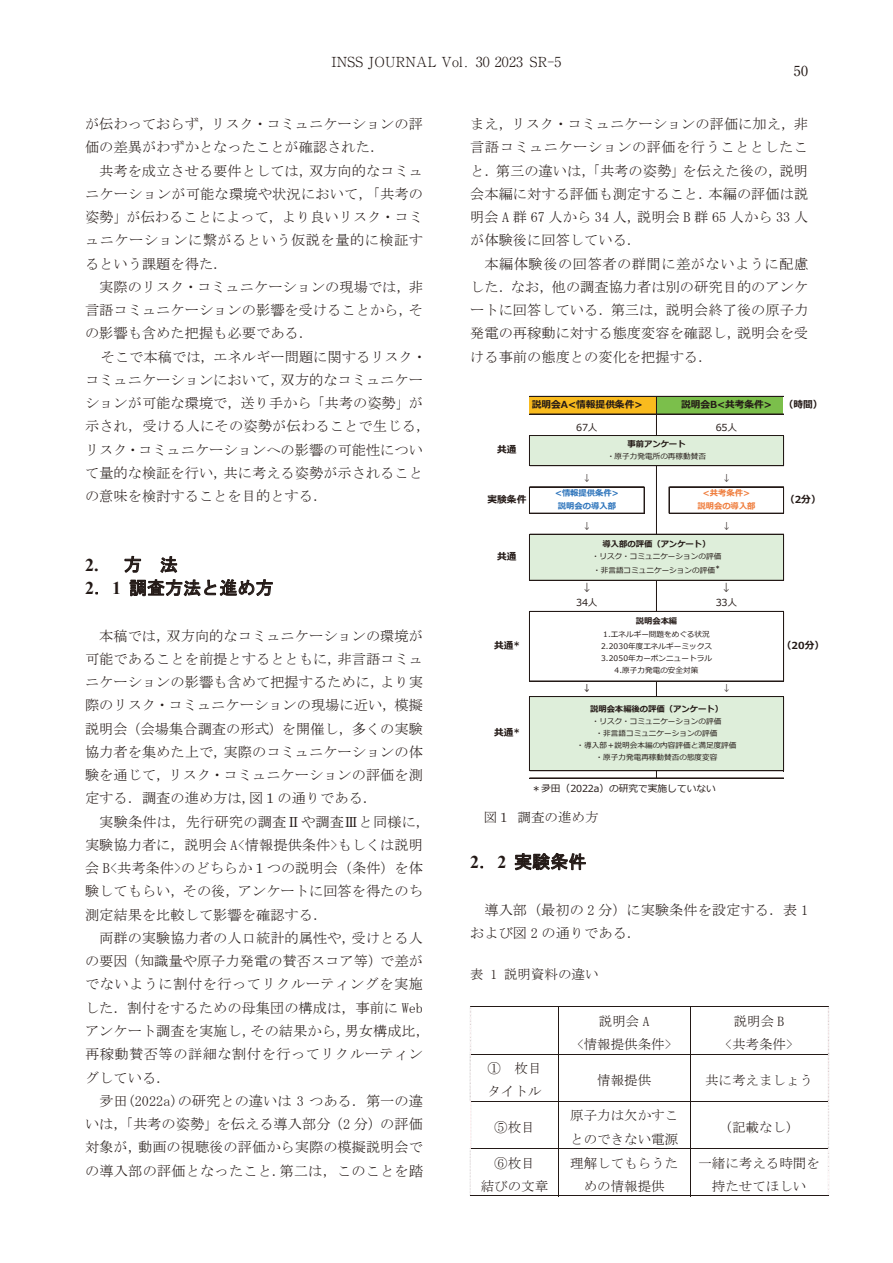
<style>
.page{position:relative;width:893px;height:1263px;background:#fff}
.page>*{position:absolute;margin:0;border:0;box-sizing:border-box;transform-origin:0 0}
.t1{font:18px "MS Gothic";letter-spacing:.005em;color:#231916}
.t2{font:700 18px "Times New Roman";color:#231916}
.t3{font:14.25px/23.2px "MS Mincho";color:#231916;text-align:justify}
.t4{font:300 13.8px "Ryumin Pr 6 N";letter-spacing:.015em;color:#221815}
.t5{font:13.8px "Ryumin Pr 6 N";color:#221815}
.t6{font:13.5px/23.2px "MS Mincho";color:#231916;text-align:center}
.t7{font:700 9.75px "Meiryo";letter-spacing:.005em;color:#231916}
.t8{font:9.75px "Meiryo";letter-spacing:-.005em;color:#231916}
.t9{font:700 8.25px "Meiryo";letter-spacing:-.005em;color:#231916}
.t10{font:700 8.25px/13.2px "Meiryo";letter-spacing:-.005em;color:#2d74bb;text-align:center}
.t11{font:700 8.25px/13.2px "Meiryo";color:#ef7d3d;text-align:center}
.t12{font:8.25px "Meiryo";color:#231916}
.t13{font:7.65px/12.1px "Meiryo";letter-spacing:.005em;color:#231916;text-align:center}
.t14{font:700 5.25px "Meiryo";color:#231916}
.s1{font-family:"MS Gothic";font-weight:400}
.s2{font-family:"Times New Roman";font-weight:700}
</style>
<div class="page">
<hr style="left:470px;top:1006px;width:358px;height:1px;background:#231916">
<img style="left:470px;top:1006px;width:1px;height:47px">
<hr style="left:558px;top:1007px;width:1px;height:47px;background:#231916">
<hr style="left:690px;top:1007px;width:1px;height:47px;background:#231916">
<img style="left:828px;top:1006px;width:1px;height:47px">
<img style="left:469px;top:1053px;width:360px;height:47px">
<hr style="left:558px;top:1054px;width:1px;height:47px;background:#231916">
<hr style="left:690px;top:1054px;width:1px;height:47px;background:#231916">
<img style="left:469px;top:1100px;width:360px;height:47px">
<hr style="left:558px;top:1102px;width:1px;height:46px;background:#231916">
<hr style="left:690px;top:1102px;width:1px;height:46px;background:#231916">
<img style="left:469px;top:1147px;width:360px;height:49px">
<hr style="left:470px;top:1195px;width:88px;height:1px;background:#231916">
<hr style="left:558px;top:1149px;width:1px;height:47px;background:#231916">
<hr style="left:559px;top:1195px;width:131px;height:1px;background:#231916">
<hr style="left:690px;top:1149px;width:1px;height:47px;background:#231916">
<hr style="left:690px;top:1195px;width:138px;height:1px;background:#231916">
<div style="left:529px;top:396px;width:128px;height:18px;background:#f9bb1e"></div>
<div style="left:657px;top:396px;width:127px;height:18px;background:#7bbf4b"></div>
<div style="left:529px;top:435px;width:255px;height:31px;background:#deeeda"></div>
<div style="left:529px;top:534px;width:255px;height:47px;background:#deeeda"></div>
<div style="left:529px;top:697px;width:255px;height:74px;background:#deeeda"></div>
<hr style="left:529px;top:396px;width:255px;height:1px;background:#231916">
<hr style="left:529px;top:414px;width:255px;height:1px;background:#231916">
<hr style="left:530px;top:435px;width:254px;height:1px;background:#231916">
<hr style="left:529px;top:435px;width:1px;height:31px;background:#231916">
<hr style="left:656px;top:397px;width:1px;height:39px;background:#231916">
<hr style="left:657px;top:397px;width:1px;height:39px;background:#231916">
<hr style="left:530px;top:465px;width:254px;height:1px;background:#231916">
<hr style="left:530px;top:466px;width:254px;height:1px;background:#231916">
<hr style="left:783px;top:436px;width:1px;height:30px;background:#231916">
<hr style="left:784px;top:436px;width:1px;height:30px;background:#231916">
<hr style="left:530px;top:486px;width:114px;height:1px;background:#231916">
<hr style="left:530px;top:487px;width:114px;height:1px;background:#231916">
<hr style="left:669px;top:486px;width:115px;height:1px;background:#231916">
<hr style="left:669px;top:487px;width:115px;height:1px;background:#231916">
<svg style="left:529px;top:487px;width:1px;height:26px"></svg>
<hr style="left:530px;top:513px;width:114px;height:1px;background:#231916">
<svg style="left:644px;top:487px;width:1px;height:26px"></svg>
<svg style="left:669px;top:488px;width:1px;height:25px"></svg>
<hr style="left:669px;top:513px;width:115px;height:1px;background:#231916">
<svg style="left:783px;top:487px;width:2px;height:26px"></svg>
<hr style="left:530px;top:534px;width:254px;height:1px;background:#231916">
<hr style="left:529px;top:534px;width:1px;height:47px;background:#231916">
<hr style="left:656px;top:466px;width:1px;height:68px;background:#231916">
<hr style="left:657px;top:466px;width:1px;height:69px;background:#231916">
<hr style="left:530px;top:580px;width:254px;height:1px;background:#231916">
<hr style="left:783px;top:534px;width:1px;height:47px;background:#231916">
<hr style="left:784px;top:535px;width:1px;height:46px;background:#231916">
<hr style="left:530px;top:611px;width:254px;height:1px;background:#231916">
<hr style="left:529px;top:611px;width:1px;height:70px;background:#231916">
<hr style="left:656px;top:581px;width:1px;height:31px;background:#231916">
<hr style="left:657px;top:581px;width:1px;height:31px;background:#231916">
<hr style="left:530px;top:681px;width:254px;height:1px;background:#231916">
<hr style="left:783px;top:612px;width:1px;height:69px;background:#231916">
<hr style="left:784px;top:612px;width:1px;height:69px;background:#231916">
<hr style="left:530px;top:696px;width:254px;height:1px;background:#231916">
<hr style="left:530px;top:697px;width:254px;height:1px;background:#231916">
<hr style="left:529px;top:696px;width:1px;height:75px;background:#231916">
<svg style="left:656px;top:682px;width:1px;height:14px"></svg>
<hr style="left:530px;top:770px;width:254px;height:1px;background:#231916">
<hr style="left:530px;top:771px;width:254px;height:1px;background:#231916">
<hr style="left:783px;top:697px;width:1px;height:74px;background:#231916">
<hr style="left:784px;top:697px;width:1px;height:74px;background:#231916">
<hr style="left:529px;top:778px;width:255px;height:1px;background:#231916">
<p class="t4" style="left:332px;top:51px;width:231px">INSS JOURNAL Vol. 30 2023 SR-5</p>
<p class="t5" style="left:794px;top:60px;width:16px">50</p>
<p class="t3" style="left:85px;top:112px;width:339px">が伝わっておらず，リスク・コミュニケーションの評価の差異がわずかとなったことが確認された．</p>
<p class="t3" style="left:85px;top:159px;width:340px;text-indent:14px">共考を成立させる要件としては，双方向的なコミュニケーションが可能な環境や状況において，「共考の姿勢」が伝わることによって，より良いリスク・コミュニケーションに繋がるという仮説を量的に検証するという課題を得た．</p>
<p class="t3" style="left:85px;top:275px;width:339px;text-indent:14px">実際のリスク・コミュニケーションの現場では，非言語コミュニケーションの影響を受けることから，その影響も含めた把握も必要である．</p>
<p class="t3" style="left:85px;top:345px;width:347px;text-align:left;text-indent:16px">そこで本稿では，エネルギー問題に関するリスク・コミュニケーションにおいて，双方的なコミュニケーションが可能な環境で，送り手から「共考の姿勢」が示され，受ける人にその姿勢が伝わることで生じる，リスク・コミュニケーションへの影響の可能性について量的な検証を行い，共に考える姿勢が示されることの意味を検討することを目的とする．</p>
<p class="t2" style="left:85px;top:552px;width:94px">2. <span class="s1">方 法</span></p>
<p class="t1" style="left:85px;top:579px;width:190px"><span class="s2">2</span>．<span class="s2">1</span> 調査方法と進め方</p>
<p class="t3" style="left:85px;top:624px;width:339px;text-indent:14px">本稿では，双方向的なコミュニケーションの環境が可能であることを前提とするとともに，非言語コミュニケーションの影響も含めて把握するために，より実際のリスク・コミュニケーションの現場に近い，模擬説明会（会場集合調査の形式）を開催し，多くの実験協力者を集めた上で，実際のコミュニケーションの体験を通じて，リスク・コミュニケーションの評価を測定する．調査の進め方は,図１の通りである．</p>
<p class="t3" style="left:85px;top:810px;width:340px;text-indent:14px">実験条件は，先行研究の調査Ⅱや調査Ⅲと同様に,実験協力者に，説明会 A&lt;情報提供条件&gt;もしくは説明会 B&lt;共考条件&gt;のどちらか１つの説明会（条件）を体験してもらい，その後，アンケートに回答を得たのち測定結果を比較して影響を確認する．</p>
<p class="t3" style="left:85px;top:926px;width:346px;text-align:left;text-indent:14px">両群の実験協力者の人口統計的属性や，受けとる人の要因（知識量や原子力発電の賛否スコア等）で差がでないように割付を行ってリクルーティングを実施した．割付をするための母集団の構成は，事前に Webアンケート調査を実施し，その結果から，男女構成比，再稼動賛否等の詳細な割付を行ってリクルーティングしている．</p>
<p class="t3" style="left:85px;top:1089px;width:340px;text-indent:14px">夛田(2022a)の研究との違いは 3 つある．第一の違いは，「共考の姿勢」を伝える導入部分（2 分）の評価対象が，動画の視聴後の評価から実際の模擬説明会での導入部の評価となったこと.第二は，このことを踏</p>
<p class="t3" style="left:470px;top:112px;width:339px">まえ，リスク・コミュニケーションの評価に加え，非言語コミュニケーションの評価を行うこととしたこと．第三の違いは，「共考の姿勢」を伝えた後の，説明会本編に対する評価も測定すること．本編の評価は説明会 A 群 67 人から 34 人，説明会 B 群 65 人から 33 人が体験後に回答している．</p>
<p class="t3" style="left:470px;top:252px;width:340px;text-indent:14px">本編体験後の回答者の群間に差がないように配慮した．なお，他の調査協力者は別の研究目的のアンケートに回答している．第三は，説明会終了後の原子力発電の再稼動に対する態度変容を確認し，説明会を受ける事前の態度との変化を把握する．</p>
<p class="t7" style="left:497px;top:443px;width:21px">共通</p>
<p class="t7" style="left:532px;top:398px;width:112px">説明会A&lt;情報提供条件&gt;</p>
<p class="t7" style="left:681px;top:398px;width:143px">説明会B&lt;共考条件&gt; （時間）</p>
<p class="t8" style="left:576px;top:420px;width:23px">67⼈</p>
<p class="t8" style="left:716px;top:420px;width:23px">65⼈</p>
<p class="t9" style="left:627px;top:438px;width:60px">事前アンケート</p>
<p class="t13" style="left:607px;top:451px;width:100px">・原⼦⼒発電所の再稼動賛否</p>
<p class="t12" style="left:583px;top:473px;width:10px">↓</p>
<p class="t12" style="left:722px;top:473px;width:10px">↓</p>
<p class="t7" style="left:488px;top:492px;width:40px">実験条件</p>
<p class="t10" style="left:555px;top:487px;width:65px">&lt;情報提供条件&gt;説明会の導⼊部</p>
<p class="t11" style="left:697px;top:487px;width:60px">&lt;共考条件&gt;<br>説明会の導⼊部</p>
<p class="t7" style="left:785px;top:492px;width:37px">（2分）</p>
<p class="t12" style="left:583px;top:520px;width:10px">↓</p>
<p class="t12" style="left:722px;top:520px;width:10px">↓</p>
<p class="t7" style="left:497px;top:550px;width:21px">共通</p>
<p class="t8" style="left:582px;top:580px;width:11px">↓</p>
<p class="t8" style="left:722px;top:580px;width:11px">↓</p>
<p class="t8" style="left:576px;top:596px;width:23px">34⼈</p>
<p class="t8" style="left:716px;top:596px;width:23px">33⼈</p>
<p class="t7" style="left:494px;top:639px;width:27px">共通*</p>
<p class="t7" style="left:782px;top:639px;width:44px">（20分）</p>
<p class="t9" style="left:583px;top:682px;width:10px">↓</p>
<p class="t12" style="left:722px;top:682px;width:10px">↓</p>
<p class="t7" style="left:494px;top:726px;width:27px">共通*</p>
<p class="t9" style="left:603px;top:538px;width:110px">導⼊部の評価（アンケート）</p>
<p class="t13" style="left:592px;top:550px;width:131px;line-height:13.5px;text-align:left">・リスク・コミュニケーションの評価・⾮⾔語コミュニケーションの評価</p>
<p class="t14" style="left:715px;top:563px;width:7px">＊</p>
<p class="t9" style="left:636px;top:616px;width:43px">説明会本編</p>
<p class="t13" style="left:601px;top:628px;width:112px">1.エネルギー問題をめぐる状況<br>2.2030年度エネルギーミックス<br>3.2050年カーボンニュートラル<br>4.原⼦⼒発電の安全対策</p>
<p class="t9" style="left:590px;top:703px;width:134px">説明会本編後の評価（アンケート）</p>
<p class="t13" style="left:576px;top:716px;width:161px">・リスク・コミュニケーションの評価<br>・⾮⾔語コミュニケーションの評価<br>・導⼊部＋説明会本編の内容評価と満⾜度評価・原⼦⼒発電再稼動賛否の態度変容</p>
<p class="t8" style="left:531px;top:782px;width:186px">＊夛⽥（2022a）の研究で実施していない</p>
<p class="t6" style="left:484px;top:805px;width:116px">図１ 調査の進め方</p>
<p class="t1" style="left:470px;top:853px;width:118px"><span class="s2">2</span>．<span class="s2">2</span> 実験条件</p>
<p class="t3" style="left:470px;top:898px;width:339px;text-indent:14px">導入部（最初の 2 分）に実験条件を設定する．表 1および図 2 の通りである．</p>
<p class="t6" style="left:470px;top:963px;width:130px">表 1 説明資料の違い</p>
<p class="t6" style="left:577px;top:1009px;width:96px">説明会 A<br>&lt;情報提供条件&gt;</p>
<p class="t6" style="left:725px;top:1009px;width:69px">説明会 B<br>&lt;共考条件&gt;</p>
<p class="t6" style="left:487px;top:1057px;width:55px;text-align:left">① 枚目タイトル</p>
<p class="t6" style="left:597px;top:1068px;width:55px">情報提供</p>
<p class="t6" style="left:705px;top:1068px;width:109px">共に考えましょう</p>
<p class="t6" style="left:494px;top:1115px;width:42px">⑤枚目</p>
<p class="t6" style="left:570px;top:1104px;width:109px;text-align:left">原子力は欠かすことのできない電源</p>
<p class="t6" style="left:725px;top:1115px;width:69px">(記載なし)</p>
<p class="t6" style="left:481px;top:1151px;width:69px">⑥枚目<br>結びの文章</p>
<p class="t6" style="left:570px;top:1151px;width:109px">理解してもらうための情報提供</p>
<p class="t6" style="left:698px;top:1151px;width:123px">一緒に考える時間を持たせてほしい</p>
</div>
